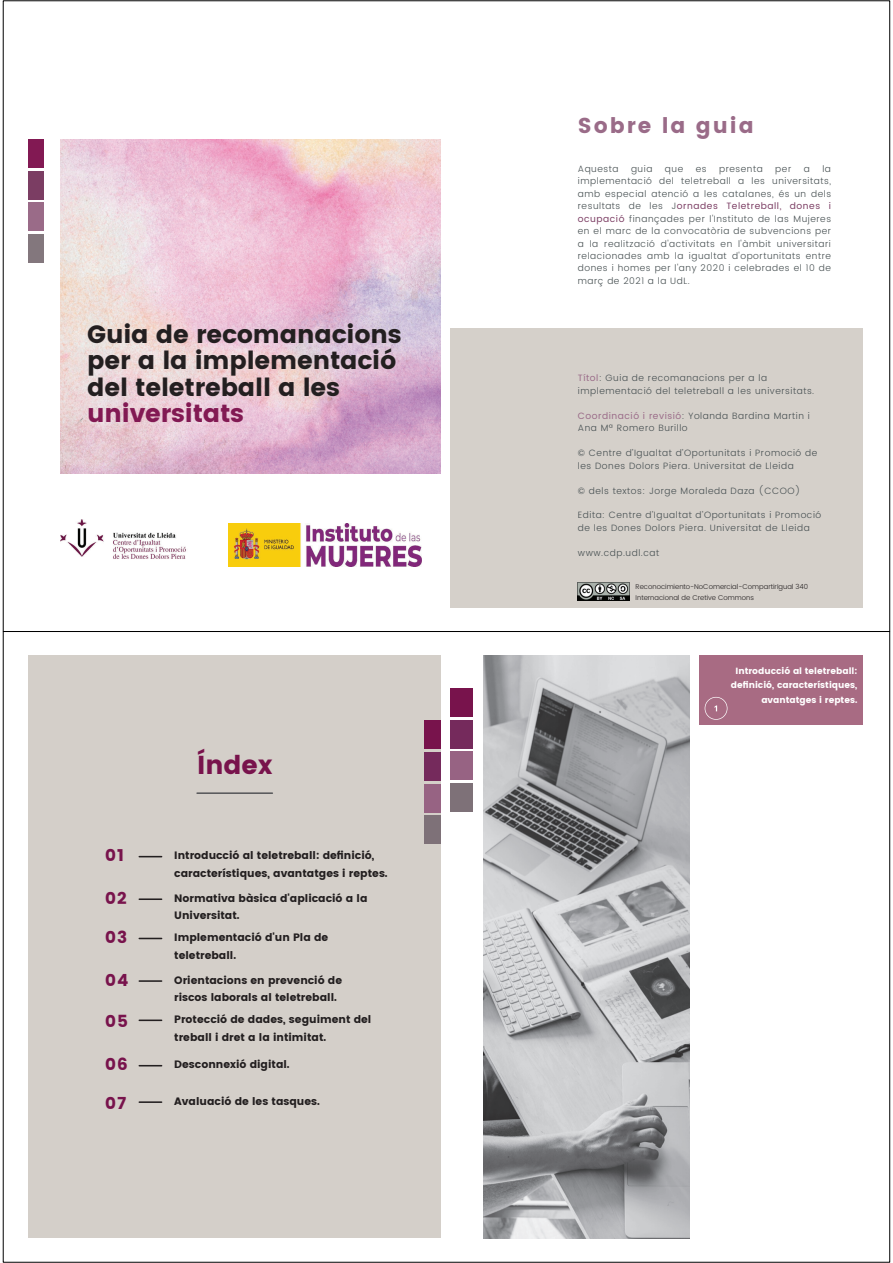
<style>
.page{position:relative;width:893px;height:1263px;background:#fff}
.page>*{position:absolute;margin:0;border:0;box-sizing:border-box;transform-origin:0 0}
.t1{font:25.95px "Poppins";color:#78134c}
.t2{font:24.9px/26.5px "Poppins";letter-spacing:-.005em;color:#231f20}
.t3{font:24.9px "Poppins";letter-spacing:-.005em;color:#821953}
.t4{font:21.45px "Poppins";letter-spacing:.09em;color:#9a6b88}
.t5{font:16.8px "Poppins";letter-spacing:.055em;color:#78134c}
.t6{font:10.8px/17.7px "Poppins";color:#231f20}
.t7{font:300 9.15px/12.5px "Poppins";letter-spacing:.06em;color:#475052}
.t8{font:9px/14.5px "Poppins";color:#fff;text-align:right}
.t9{font:300 6.9px/11.4px "Poppins";color:#231f20}
.s1{font-weight:400;color:#7b3d63}
.s2{font-weight:400;color:#9a6b88}
</style>
<div class="page">
<div style="left:29px;top:235px;width:15px;height:28px;background:#83777d"></div>
<div style="left:29px;top:203px;width:15px;height:28px;background:#9a6b88"></div>
<div style="left:29px;top:171px;width:15px;height:28px;background:#7b3d63"></div>
<div style="left:29px;top:139px;width:15px;height:29px;background:#821953"></div>
<img style="left:60px;top:139px;width:381px;height:335px">
<img style="left:228px;top:523px;width:194px;height:43px">
<img style="left:60px;top:519px;width:126px;height:40px">
<div style="left:450px;top:328px;width:412px;height:279px;background:#d5d0ca"></div>
<img style="left:578px;top:583px;width:51px;height:18px">
<div style="left:29px;top:656px;width:412px;height:582px;background:#d4cfc9"></div>
<svg style="left:139px;top:856px;width:23px;height:1px"></svg>
<hr style="left:197px;top:792px;width:75px;height:2px;background:#58595b">
<svg style="left:139px;top:1020px;width:23px;height:1px"></svg>
<svg style="left:139px;top:938px;width:23px;height:1px"></svg>
<hr style="left:139px;top:1101px;width:23px;height:2px;background:#231f20">
<hr style="left:139px;top:898px;width:23px;height:2px;background:#231f20">
<hr style="left:139px;top:1065px;width:23px;height:2px;background:#231f20">
<hr style="left:139px;top:980px;width:23px;height:2px;background:#231f20">
<div style="left:424px;top:816px;width:17px;height:28px;background:#7e7178"></div>
<div style="left:424px;top:784px;width:17px;height:28px;background:#976383"></div>
<div style="left:424px;top:752px;width:17px;height:28px;background:#752a5c"></div>
<div style="left:424px;top:721px;width:17px;height:28px;background:#78134c"></div>
<img style="left:483px;top:656px;width:206px;height:582px">
<div style="left:450px;top:784px;width:22px;height:28px;background:#7e7178"></div>
<div style="left:450px;top:752px;width:22px;height:28px;background:#976383"></div>
<div style="left:450px;top:720px;width:22px;height:28px;background:#752a5c"></div>
<div style="left:450px;top:688px;width:22px;height:28px;background:#78134c"></div>
<div style="left:699px;top:656px;width:163px;height:69px;background:#a86b83"></div>
<svg style="left:705px;top:697px;width:22px;height:23px"></svg>
<h2 class="t2" style="left:87px;top:321px;width:316px">Guia de recomanacions per a la implementació del teletreball a les</h2>
<h2 class="t3" style="left:87px;top:399px;width:158px">universitats</h2>
<h1 class="t1" style="left:197px;top:750px;width:77px">Índex</h1>
<h3 class="t5" style="left:105px;top:845px;width:20px">01</h3>
<p class="t6" style="left:174px;top:847px;width:215px">Introducció al teletreball: definició, característiques, avantatges i reptes.</p>
<h3 class="t5" style="left:105px;top:888px;width:23px">02</h3>
<p class="t6" style="left:174px;top:889px;width:195px">Normativa bàsica d'aplicació a la<br>Universitat.</p>
<h3 class="t5" style="left:105px;top:927px;width:23px">03</h3>
<p class="t6" style="left:174px;top:928px;width:156px">Implementació d'un Pla de teletreball.</p>
<h3 class="t5" style="left:105px;top:970px;width:25px">04</h3>
<p class="t6" style="left:174px;top:971px;width:169px">Orientacions en prevenció de riscos laborals al teletreball.</p>
<h3 class="t5" style="left:105px;top:1011px;width:24px">05</h3>
<p class="t6" style="left:174px;top:1010px;width:199px">Protecció de dades, seguiment del treball i dret a la intimitat.</p>
<h3 class="t5" style="left:105px;top:1055px;width:24px">06</h3>
<p class="t6" style="left:174px;top:1056px;width:117px">Desconnexió digital.</p>
<h3 class="t5" style="left:105px;top:1093px;width:23px">07</h3>
<p class="t6" style="left:174px;top:1092px;width:147px">Avaluació de les tasques.</p>
<h3 class="t4" style="left:578px;top:113px;width:177px">Sobre la guia</h3>
<p class="t7" style="left:578px;top:162px;width:42px">Aquesta</p>
<p class="t7" style="left:631px;top:162px;width:23px">guia</p>
<p class="t7" style="left:665px;top:162px;width:20px">que</p>
<p class="t7" style="left:696px;top:162px;width:12px">es</p>
<p class="t7" style="left:719px;top:162px;width:45px">presenta</p>
<p class="t7" style="left:775px;top:162px;width:17px">per</p>
<p class="t7" style="left:804px;top:162px;width:8px">a</p>
<p class="t7" style="left:578px;top:162px;width:255px;text-align:justify;text-indent:244px">la implementació del teletreball a les universitats, amb especial atenció a les catalanes, és un dels resultats de les J<span class="s1">ornades Teletreball, dones i ocupació</span> finançades per l'Instituto de las Mujeres en el marc de la convocatòria de subvencions per a la realització d'activitats en l'àmbit universitari relacionades amb la igualtat d'oportunitats entre dones i homes per l'any 2020 i celebrades el 10 de març de 2021 a la UdL.</p>
<p class="t7" style="left:578px;top:372px;width:238px"><span class="s2">Títol</span>: Guia de recomanacions per a la implementació del teletreball a les universitats.</p>
<p class="t7" style="left:578px;top:409px;width:233px"><span class="s2">Coordinació i revisió</span>: Yolanda Bardina Martin i<br>Ana Mª Romero Burillo</p>
<p class="t7" style="left:578px;top:447px;width:241px">© Centre d’Igualtat d’Oportunitats i Promoció de les Dones Dolors Piera. Universitat de Lleida</p>
<p class="t7" style="left:578px;top:484px;width:224px">© dels textos: Jorge Moraleda Daza (CCOO)</p>
<p class="t7" style="left:578px;top:509px;width:245px">Edita: Centre d’Igualtat d’Oportunitats i Promoció de les Dones Dolors Piera. Universitat de Lleida</p>
<p class="t7" style="left:578px;top:546px;width:83px">www.cdp.udl.cat</p>
<p class="t9" style="left:635px;top:581px;width:174px">Reconocimiento-NoComercial-CompartirIgual 340<br>Internacional de Cretive Commons</p>
<p class="t8" style="left:731px;top:663px;width:128px">Introducció al teletreball: definició, característiques, avantatges i reptes.</p>
</div>
